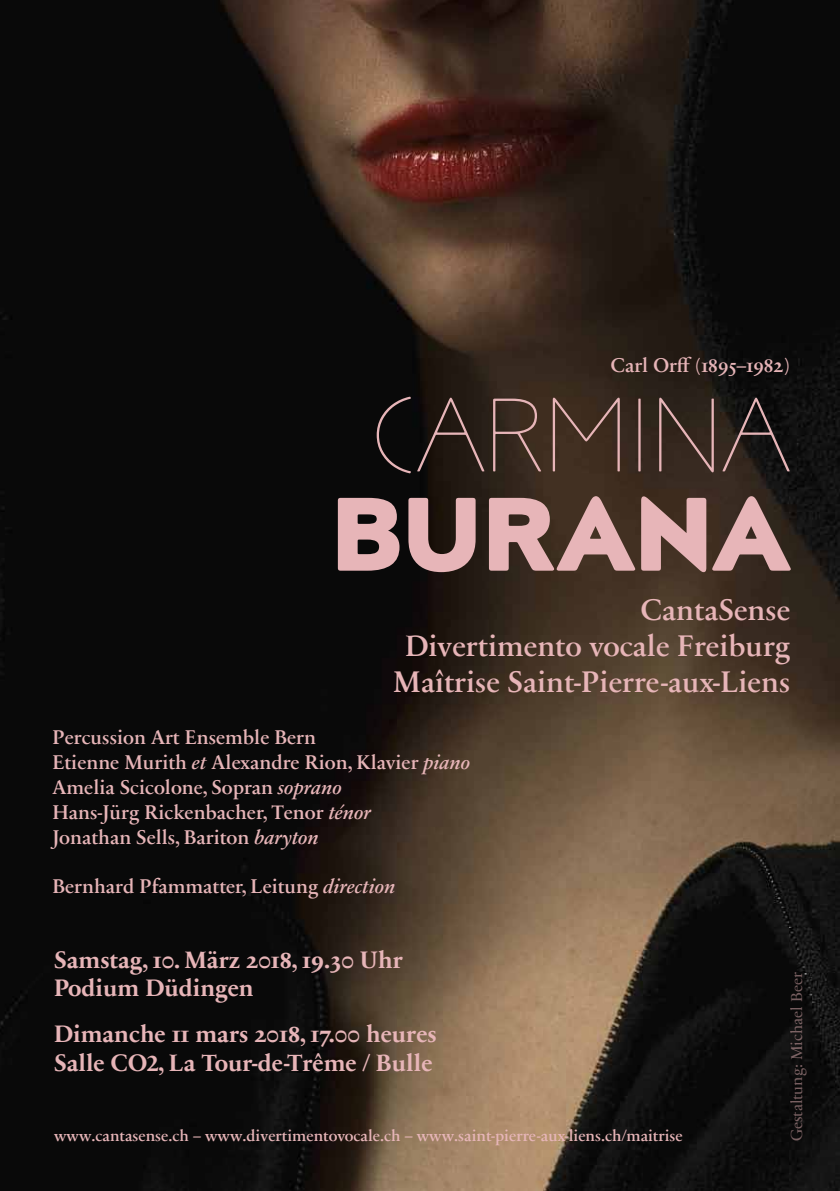
<style>
.page{position:relative;width:840px;height:1191px;background:#fff}
.page>*{position:absolute;margin:0;border:0;box-sizing:border-box;transform-origin:0 0}
.t1{font:100 104px "Posterama 1901";letter-spacing:-.005em;color:#e7b5b8}
.t2{font:900 104px "Posterama 1901";letter-spacing:-.01em;color:#e7b5b8}
.t3{font:600 30px/36px "Sabon Next Com";color:#e7b5b8;text-align:right}
.t4{font:700 24px/28.8px "Sabon Next Com";color:#e7b5b8}
.t5{font:600 20px/24.8px "Sabon Next Com";color:#e7b5b8}
.t6{font:600 16px "Sabon Next Com";color:#e7b5b8}
.t7{font:16px "Sabon Next Com";color:#e7b5b8}
.s1{font-style:italic}
</style>
<div class="page">
<img style="left:0;top:0;width:839px;height:1191px">
<p class="t5" style="left:610px;top:352px;width:181px">Carl Orff (1895–1982)</p>
<h1 class="t1" style="left:371px;top:373px;width:420px">CARMINA</h1>
<h1 class="t2" style="left:330px;top:460px;width:461px">BURANA</h1>
<h2 class="t3" style="left:393px;top:591px;width:398px">CantaSense<br>Divertimento vocale Freiburg<br>Maîtrise Saint-Pierre-aux-Liens</h2>
<p class="t5" style="left:52px;top:724px;width:419px">Percussion Art Ensemble Bern<br>Etienne Murith <span class="s1">et</span> Alexandre Rion, Klavier <span class="s1">piano </span>Amelia Scicolone, Sopran <span class="s1">soprano<br></span>Hans-Jürg Rickenbacher, Tenor <span class="s1">ténor<br></span>Jonathan Sells, Bariton <span class="s1">baryton</span></p>
<p class="t5" style="left:52px;top:873px;width:344px">Bernhard Pfammatter, Leitung <span class="s1">direction</span></p>
<p class="t4" style="left:54px;top:944px;width:350px">Samstag, 10. März 2018, 19.30 Uhr<br>Podium Düdingen</p>
<p class="t4" style="left:54px;top:1018px;width:384px">Dimanche 11 mars 2018, 17.00 heures<br>Salle CO2, La Tour-de-Trême / Bulle</p>
<p class="t6" style="left:54px;top:1123px;width:629px">www.cantasense.ch – www.divertimentovocale.ch – www.saint-pierre-aux-liens.ch/maitrise</p>
<p class="t7" style="left:783px;top:1141px;width:171px;rotate:-90deg">Gestaltung: Michael Beer</p>
</div>
